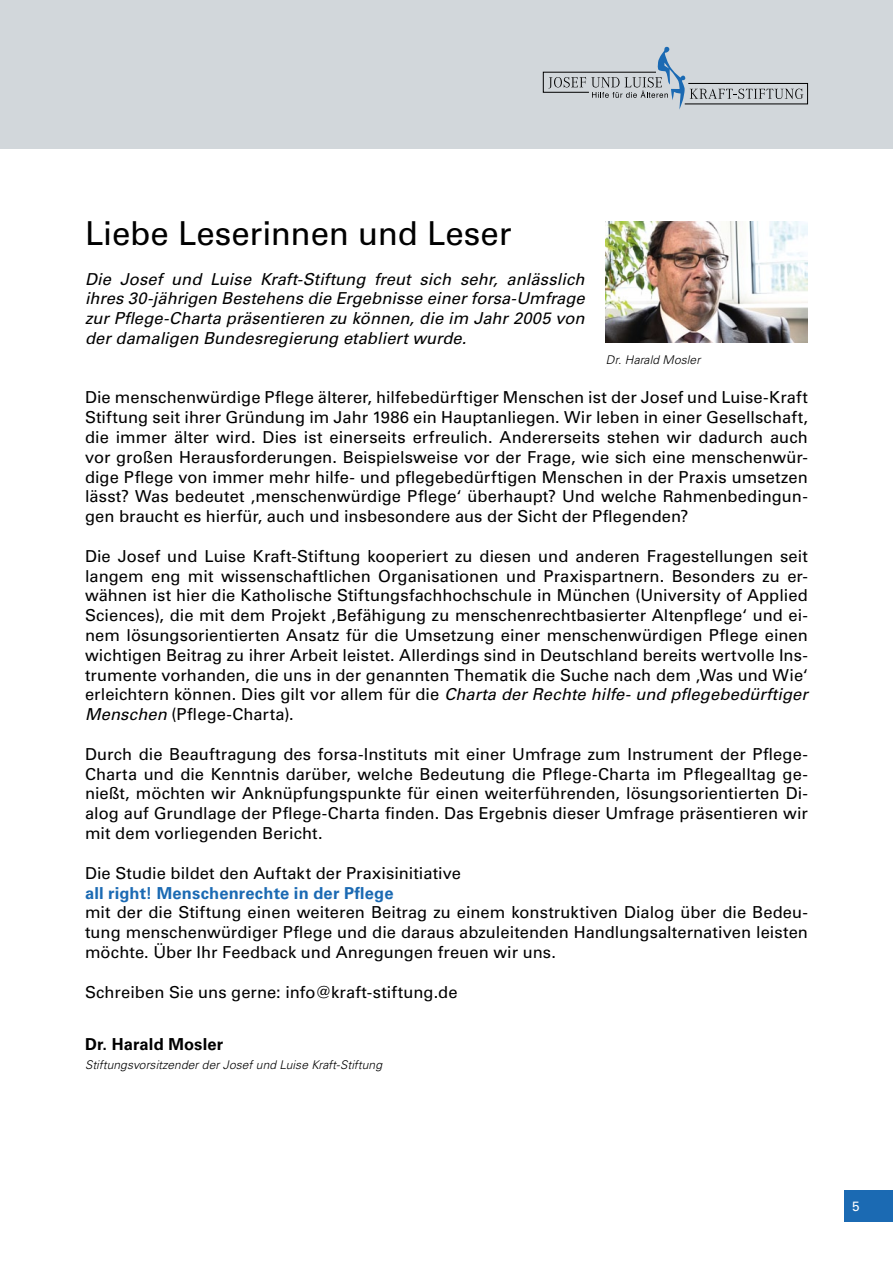
<style>
.page{position:relative;width:893px;height:1263px;background:#fff}
.page>*{position:absolute;margin:0;border:0;box-sizing:border-box;transform-origin:0 0}
.t1{font:33px "Univers LT Std";letter-spacing:-.005em;color:#000}
.t2{font:16.5px/19.8px "Univers LT Std";letter-spacing:.005em;color:#000;text-align:justify}
.t3{font:italic 16.5px/19.8px "Univers LT Std";letter-spacing:.005em;color:#000;text-align:justify}
.t4{font:700 16.5px "Univers LT Std";letter-spacing:.01em;color:#1b6ab3}
.t5{font:700 16.5px "Univers LT Std";letter-spacing:.005em;color:#000}
.t6{font:13.5px "Univers LT Std";color:#fff}
.t7{font:italic 300 12px "Univers LT Std";letter-spacing:.005em;color:#000}
.s1{font-style:italic}
</style>
<div class="page">
<img style="left:606px;top:221px;width:202px;height:121px">
<div style="left:0;top:0;width:893px;height:149px;background:#d2d7db"></div>
<svg style="left:543px;top:47px;width:265px;height:63px"></svg>
<div style="left:844px;top:1191px;width:49px;height:31px;background:#1b6ab3"></div>
<h1 class="t1" style="left:85px;top:214px;width:428px">Liebe Leserinnen und Leser</h1>
<p class="t3" style="left:85px;top:269px;width:501px">Die Josef und Luise Kraft-Stiftung freut sich sehr, anlässlich ihres 30-jährigen Bestehens die Ergebnisse einer forsa-Umfrage zur Pflege-Charta präsentieren zu können, die im Jahr 2005 von der damaligen Bundesregierung etabliert wurde.</p>
<p class="t7" style="left:606px;top:352px;width:96px">Dr. Harald Mosler</p>
<p class="t2" style="left:85px;top:388px;width:724px">Die menschenwürdige Pflege älterer, hilfebedürftiger Menschen ist der Josef und Luise-Kraft Stiftung seit ihrer Gründung im Jahr 1986 ein Hauptanliegen. Wir leben in einer Gesellschaft, die immer älter wird. Dies ist einerseits erfreulich. Andererseits stehen wir dadurch auch vor großen Herausforderungen. Beispielsweise vor der Frage, wie sich eine menschenwür&shy;dige Pflege von immer mehr hilfe- und pflegebedürftigen Menschen in der Praxis umsetzen lässt? Was bedeutet ‚menschenwürdige Pflege‘ überhaupt? Und welche Rahmenbedingun&shy;gen braucht es hierfür, auch und insbesondere aus der Sicht der Pflegenden?</p>
<p class="t2" style="left:85px;top:546px;width:724px">Die Josef und Luise Kraft-Stiftung kooperiert zu diesen und anderen Fragestellungen seit langem eng mit wissenschaftlichen Organisationen und Praxispartnern. Besonders zu er&shy;wähnen ist hier die Katholische Stiftungsfachhochschule in München (University of Applied Sciences), die mit dem Projekt ‚Befähigung zu menschenrechtbasierter Altenpflege‘ und ei&shy;nem lösungsorientierten Ansatz für die Umsetzung einer menschenwürdigen Pflege einen wichtigen Beitrag zu ihrer Arbeit leistet. Allerdings sind in Deutschland bereits wertvolle Ins&shy;trumente vorhanden, die uns in der genannten Thematik die Suche nach dem ‚Was und Wie‘ erleichtern können. Dies gilt vor allem für die <span class="s1">Charta der Rechte hilfe- und pflegebedürftiger Menschen</span> (Pflege-Charta).</p>
<p class="t2" style="left:85px;top:744px;width:724px">Durch die Beauftragung des forsa-Instituts mit einer Umfrage zum Instrument der Pflege-Charta und die Kenntnis darüber, welche Bedeutung die Pflege-Charta im Pflegealltag ge&shy;nießt, möchten wir Anknüpfungspunkte für einen weiterführenden, lösungsorientierten Di&shy;alog auf Grundlage der Pflege-Charta finden. Das Ergebnis dieser Umfrage präsentieren wir mit dem vorliegenden Bericht.</p>
<p class="t2" style="left:85px;top:863px;width:378px">Die Studie bildet den Auftakt der Praxisinitiative</p>
<p class="t4" style="left:85px;top:883px;width:310px">all right! Menschenrechte in der Pflege</p>
<p class="t2" style="left:85px;top:903px;width:724px">mit der die Stiftung einen weiteren Beitrag zu einem konstruktiven Dialog über die Bedeu&shy;tung menschenwürdiger Pflege und die daraus abzuleitenden Handlungsalternativen leisten möchte. Über Ihr Feedback und Anregungen freuen wir uns.</p>
<p class="t2" style="left:85px;top:982px;width:374px">Schreiben Sie uns gerne: info@kraft-stiftung.de</p>
<p class="t5" style="left:85px;top:1034px;width:140px">Dr. Harald Mosler</p>
<p class="t7" style="left:85px;top:1057px;width:298px">Stiftungsvorsitzender der Josef und Luise Kraft-Stiftung</p>
<p class="t6" style="left:852px;top:1198px;width:9px">5</p>
</div>
